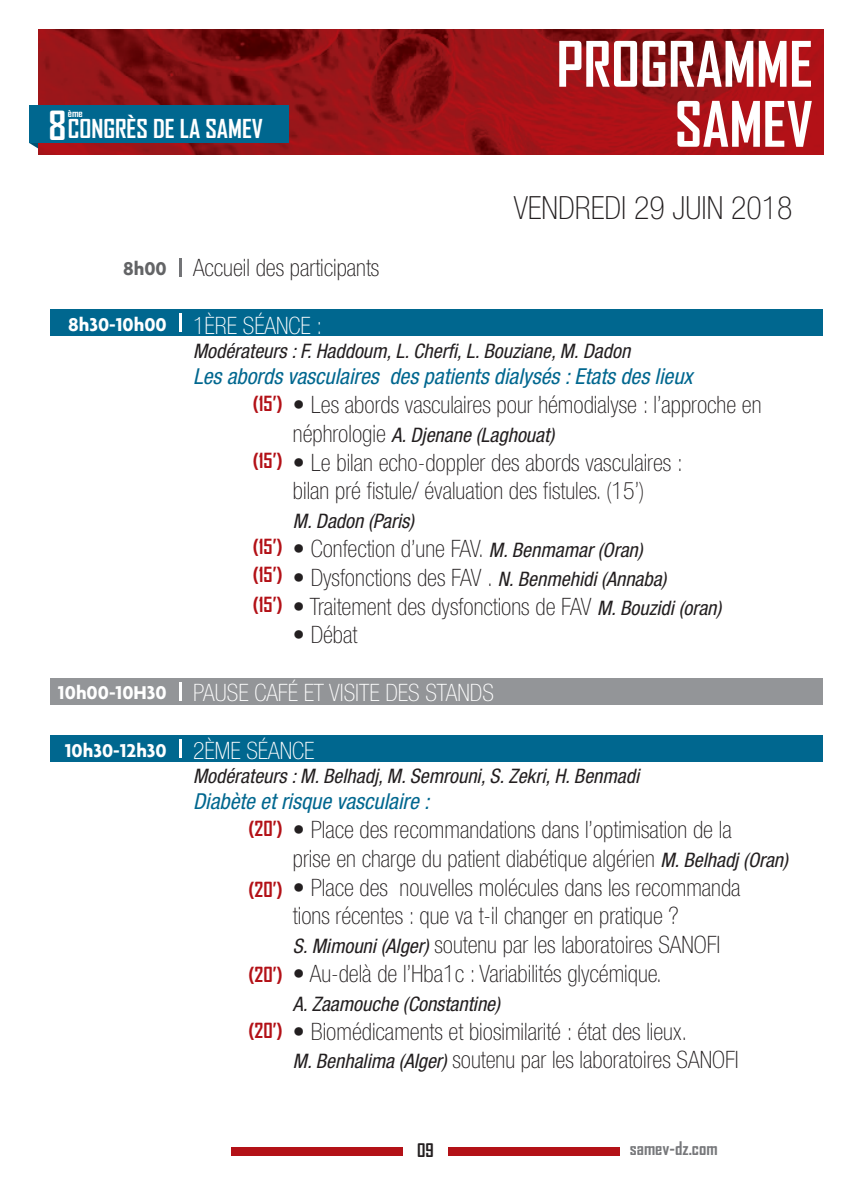
<style>
.page{position:relative;width:851px;height:1191px;background:#fff}
.page>*{position:absolute;margin:0;border:0;box-sizing:border-box;transform-origin:0 0}
.t1{font:700 60px/60px "Agency FB";color:#fff;text-align:right}
.t2{font:100 condensed 32px "Helvetica Neue LT Std";color:#231f20}
.t3{font:700 25px "Agency FB";color:#fff}
.t4{font:100 condensed 24px/28.8px "Helvetica Neue LT Std";color:#231f20}
.t5{font:100 condensed 24px "Helvetica Neue LT Std";color:#fff}
.t6{font:italic condensed 22px "Helvetica Neue LT Std";color:#00678f}
.t7{font:italic condensed 20px "Helvetica Neue LT Std";color:#231f20}
.t8{font:700 20px/29.2px "Agency FB";color:#b31117;text-align:justify}
.t9{font:700 20px "Agenda";color:#fff}
.t10{font:700 20px "Agenda";color:#636466}
.t11{font:700 18px "Agency FB";color:#77787b}
.t12{font:700 18px "Agency FB";color:#231f20}
.t13{font:700 10.6px "Agency FB";color:#fff}
.s1{font-size:38.4px}
.s2{font-weight:100;font-style:normal;font-size:24px}
.s3{font-weight:400;font-style:italic;font-size:20px}
</style>
<div class="page">
<svg style="left:29px;top:143px;width:10px;height:12px"></svg>
<div style="left:51px;top:310px;width:772px;height:26px;background:#00678f"></div>
<div style="left:51px;top:679px;width:772px;height:26px;background:#939598"></div>
<div style="left:51px;top:736px;width:772px;height:26px;background:#00678f"></div>
<hr style="left:179px;top:258px;width:3px;height:19px;background:#737477">
<hr style="left:179px;top:682px;width:3px;height:19px;background:#fff">
<hr style="left:179px;top:739px;width:3px;height:19px;background:#fff">
<hr style="left:179px;top:314px;width:3px;height:18px;background:#fff">
<img style="left:39px;top:30px;width:784px;height:125px">
<div style="left:29px;top:106px;width:259px;height:37px;background:#00678f"></div>
<div style="left:231px;top:1147px;width:388px;height:8px;background:#b31117"></div>
<div style="left:403px;top:1136px;width:44px;height:29px;background:#fff"></div>
<p class="t13" style="left:68px;top:107px;width:17px">ème</p>
<p class="t3" style="left:48px;top:115px;width:216px"><span class="s1">8</span>CONGRÈS DE LA SAMEV</p>
<h1 class="t1" style="left:556px;top:36px;width:258px">PROGRAMME<br>SAMEV</h1>
<h2 class="t2" style="left:513px;top:196px;width:280px">VENDREDI 29 JUIN 2018</h2>
<p class="t10" style="left:123px;top:256px;width:45px">8h00</p>
<p class="t9" style="left:68px;top:312px;width:100px">8h30-10h00</p>
<p class="t9" style="left:58px;top:680px;width:110px">10h00-10H30</p>
<p class="t9" style="left:65px;top:738px;width:103px">10h30-12h30</p>
<p class="t4" style="left:193px;top:256px;width:188px">Accueil des participants</p>
<p class="t5" style="left:193px;top:317px;width:131px">1ÈRE SÉANCE :</p>
<p class="t7" style="left:193px;top:343px;width:438px">Modérateurs : F. Haddoum, L. Cherfi, L. Bouziane, M. Dadon</p>
<p class="t6" style="left:193px;top:368px;width:501px">Les abords vasculaires des patients dialysés : Etats des lieux</p>
<p class="t4" style="left:293px;top:393px;width:470px">• Les abords vasculaires pour hémodialyse : l’approche en</p>
<p class="t7" style="left:293px;top:427px;width:263px"><span class="s2">néphrologie</span> A. Djenane (Laghouat)</p>
<p class="t4" style="left:293px;top:450px;width:391px">• Le bilan echo-doppler des abords vasculaires : bilan pré fistule/ évaluation des fistules. (15’)</p>
<p class="t7" style="left:293px;top:514px;width:123px">M. Dadon (Paris)</p>
<p class="t4" style="left:293px;top:537px;width:351px">• Confection d’une FAV. <span class="s3">M. Benmamar (Oran)</span></p>
<p class="t4" style="left:293px;top:566px;width:375px">• Dysfonctions des FAV . <span class="s3">N. Benmehidi (Annaba)</span></p>
<p class="t4" style="left:293px;top:594px;width:430px">• Traitement des dysfonctions de FAV <span class="s3">M. Bouzidi (oran)</span></p>
<p class="t4" style="left:293px;top:623px;width:66px">• Débat</p>
<p class="t5" style="left:193px;top:684px;width:302px">PAUSE CAFÉ ET VISITE DES STANDS</p>
<p class="t5" style="left:193px;top:741px;width:123px">2ÈME SÉANCE</p>
<p class="t7" style="left:193px;top:768px;width:447px">Modérateurs : M. Belhadj, M. Semrouni, S. Zekri, H. Benmadi</p>
<p class="t6" style="left:193px;top:793px;width:238px">Diabète et risque vasculaire :</p>
<p class="t4" style="left:293px;top:818px;width:496px">• Place des recommandations dans l’optimisation de la<br>prise en charge du patient diabétique algérien <span class="s3">M. Belhadj (Oran)</span></p>
<p class="t4" style="left:293px;top:875px;width:449px">• Place des nouvelles molécules dans les recommanda tions récentes : que va t-il changer en pratique ?<br><span class="s3">S. Mimouni (Alger)</span> soutenu par les laboratoires SANOFI</p>
<p class="t4" style="left:293px;top:962px;width:370px">• Au-delà de l’Hba1c : Variabilités glycémique.</p>
<p class="t7" style="left:293px;top:996px;width:208px">A. Zaamouche (Constantine)</p>
<p class="t4" style="left:293px;top:1019px;width:447px">• Biomédicaments et biosimilarité : état des lieux.<br><span class="s3">M. Benhalima (Alger)</span> soutenu par les laboratoires SANOFI</p>
<p class="t8" style="left:253px;top:389px;width:31px">(15’)</p>
<p class="t8" style="left:253px;top:446px;width:31px">(15’)</p>
<p class="t8" style="left:253px;top:532px;width:31px">(15’) (15’) (15’)</p>
<p class="t8" style="left:248px;top:814px;width:36px">(20’)</p>
<p class="t8" style="left:248px;top:875px;width:36px">(20’)</p>
<p class="t8" style="left:248px;top:960px;width:36px">(20’)</p>
<p class="t8" style="left:248px;top:1016px;width:36px">(20’)</p>
<p class="t12" style="left:417px;top:1140px;width:18px">09</p>
<p class="t11" style="left:629px;top:1138px;width:89px">samev-dz.com</p>
</div>
